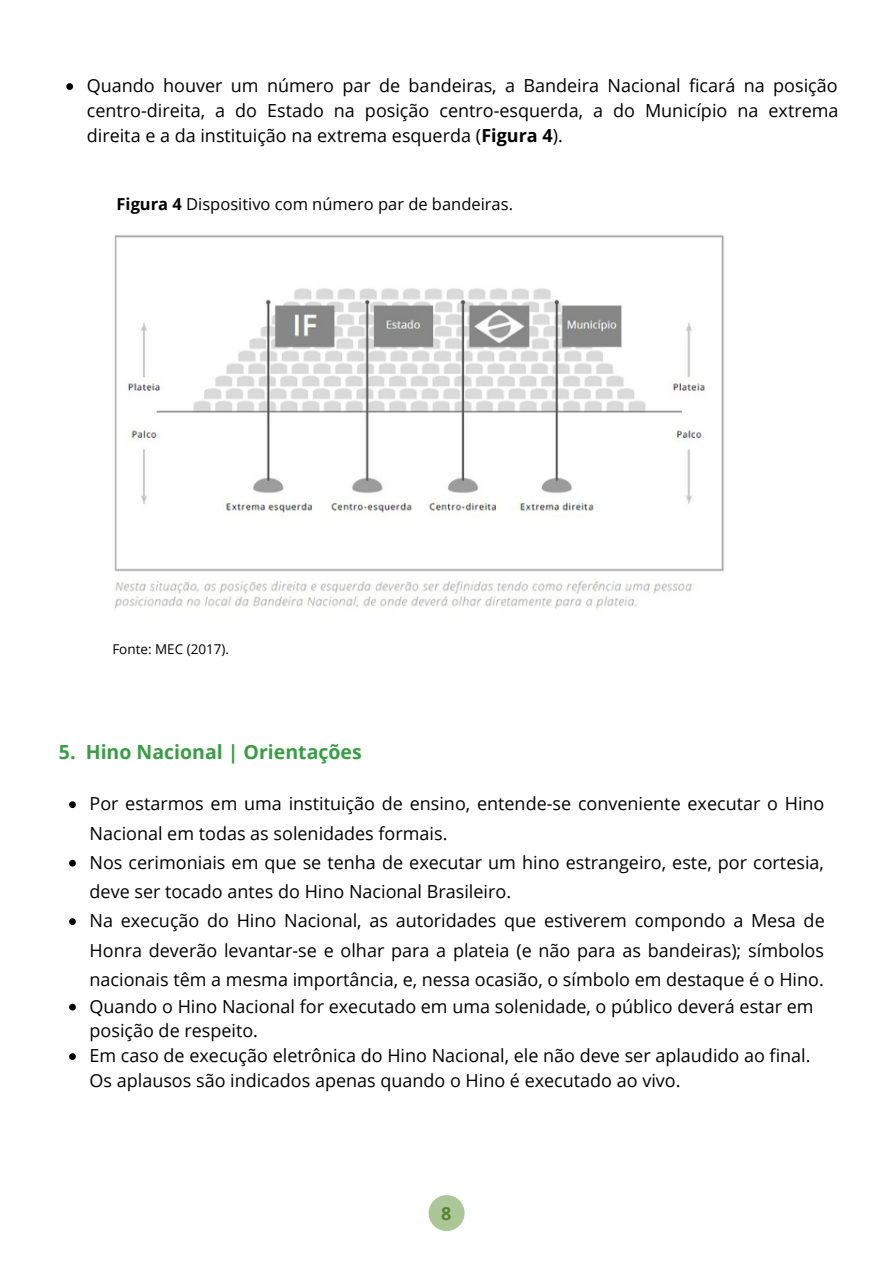
<style>
.page{position:relative;width:893px;height:1264px;background:#fff}
.page>*{position:absolute;margin:0;border:0;box-sizing:border-box;transform-origin:0 0}
.t1{font:700 19.5px "Open Sans";color:#389d45}
.t2{font:18px/29.2px "Open Sans";color:#000}
.t3{font:700 18px "Open Sans";color:#578339}
.t4{font:16.5px "Open Sans";color:#000}
.t5{font:13.5px "Open Sans";color:#000}
.s1{font-weight:700}
</style>
<div class="page">
<img style="left:114px;top:235px;width:610px;height:374px">
<svg style="left:66px;top:83px;width:7px;height:7px"></svg>
<svg style="left:69px;top:801px;width:7px;height:7px"></svg>
<svg style="left:69px;top:859px;width:7px;height:7px"></svg>
<svg style="left:69px;top:918px;width:7px;height:7px"></svg>
<svg style="left:69px;top:1003px;width:7px;height:7px"></svg>
<svg style="left:69px;top:1053px;width:7px;height:6px"></svg>
<div style="left:428px;top:1195px;width:36px;height:35px;background:#acc797;border-radius:50%"></div>
<p class="t2" style="left:87px;top:73px;width:753px;line-height:24.8px;text-align:justify">Quando houver um número par de bandeiras, a Bandeira Nacional ficará na posição centro-direita, a do Estado na posição centro-esquerda, a do Município na extrema direita e a da instituição na extrema esquerda (<span class="s1">Figura 4</span>).</p>
<p class="t4" style="left:117px;top:192px;width:398px"><span class="s1">Figura 4</span> Dispositivo com número par de bandeiras.</p>
<p class="t5" style="left:112px;top:639px;width:118px">Fonte: MEC (2017).</p>
<p class="t1" style="left:59px;top:737px;width:304px">5. Hino Nacional | Orientações</p>
<p class="t2" style="left:90px;top:788px;width:736px">Por estarmos em uma instituição de ensino, entende-se conveniente executar o Hino Nacional em todas as solenidades formais.<br>Nos cerimoniais em que se tenha de executar um hino estrangeiro, este, por cortesia, deve ser tocado antes do Hino Nacional Brasileiro.<br>Na execução do Hino Nacional, as autoridades que estiverem compondo a Mesa de Honra deverão levantar-se e olhar para a plateia (e não para as bandeiras); símbolos nacionais têm a mesma importância, e, nessa ocasião, o símbolo em destaque é o Hino.</p>
<p class="t2" style="left:90px;top:993px;width:725px;line-height:24.8px">Quando o Hino Nacional for executado em uma solenidade, o público deverá estar em posição de respeito.<br>Em caso de execução eletrônica do Hino Nacional, ele não deve ser aplaudido ao final.<br>Os aplausos são indicados apenas quando o Hino é executado ao vivo.</p>
<p class="t3" style="left:441px;top:1200px;width:12px">8</p>
</div>
